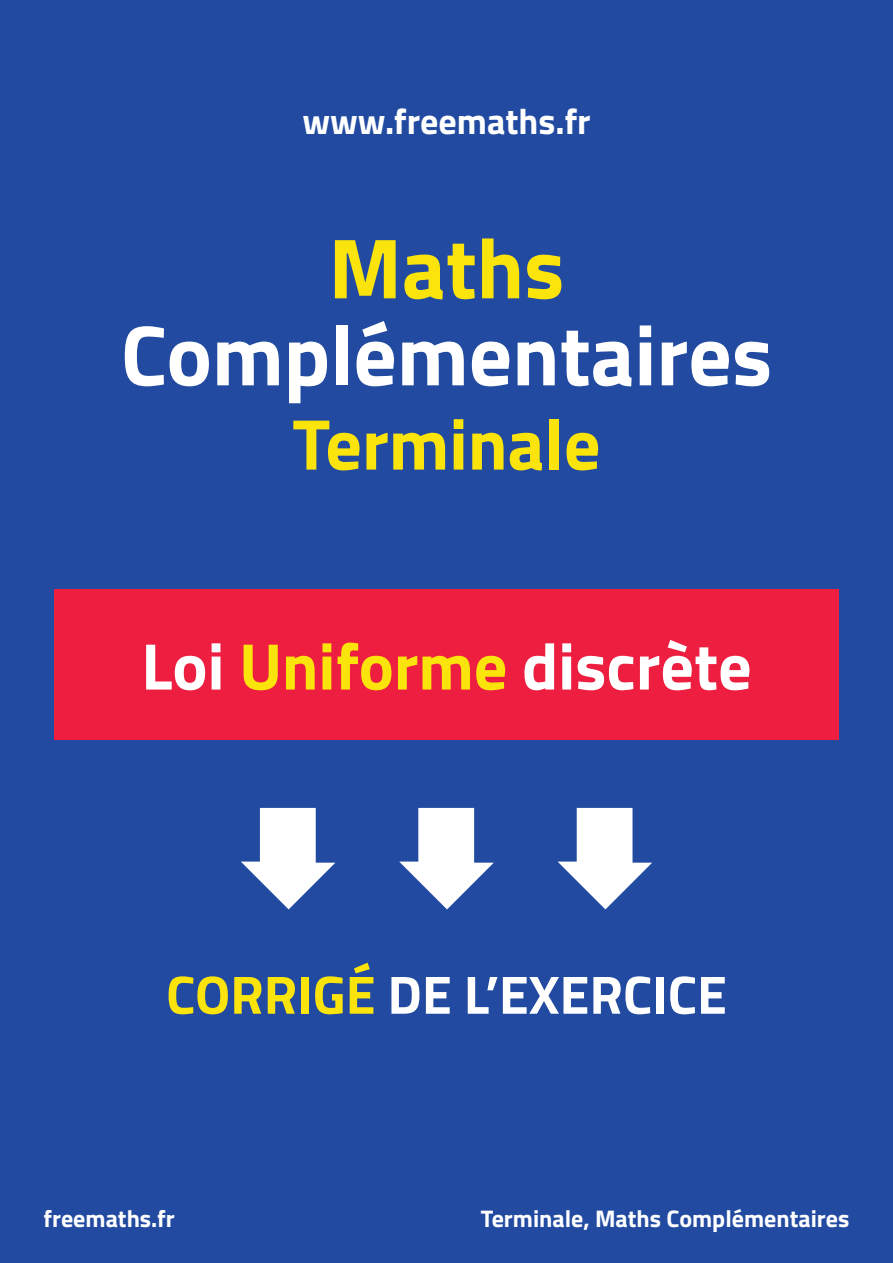
<style>
.page{position:relative;width:893px;height:1263px;background:#214aa0}
.page>*{position:absolute;margin:0;border:0;box-sizing:border-box;transform-origin:0 0}
.t1{font:700 85.5px "Titillium";color:#fff}
.t2{font:700 85.5px "Titillium";color:#fbe30c}
.t3{font:700 72px "Titillium";color:#fbe30c}
.t4{font:700 66px "Titillium";color:#fff}
.t5{font:700 54px "Titillium";color:#fff}
.t6{font:700 36px "Titillium";color:#fff}
.t7{font:700 24px "Titillium";color:#fff}
.s1{color:#fbe30c}
</style>
<div class="page">
<svg style="left:241px;top:808px;width:94px;height:101px"></svg>
<svg style="left:399px;top:808px;width:95px;height:101px"></svg>
<svg style="left:558px;top:808px;width:94px;height:101px"></svg>
<div style="left:54px;top:589px;width:785px;height:151px;background:#ed1e40"></div>
<h3 class="t6" style="left:302px;top:94px;width:290px">www.freemaths.fr</h3>
<h1 class="t2" style="left:329px;top:203px;width:237px">Maths</h1>
<h1 class="t1" style="left:121px;top:290px;width:653px">Complémentaires</h1>
<h2 class="t3" style="left:292px;top:389px;width:310px">Terminale</h2>
<p class="t4" style="left:141px;top:616px;width:612px">Loi <span class="s1">Uniforme</span> discrète</p>
<h3 class="t5" style="left:166px;top:953px;width:562px"><span class="s1">CORRIGÉ</span> DE L’EXERCICE</h3>
<p class="t7" style="left:44px;top:1200px;width:133px">freemaths.fr</p>
<p class="t7" style="left:481px;top:1200px;width:370px">Terminale, Maths Complémentaires</p>
</div>
